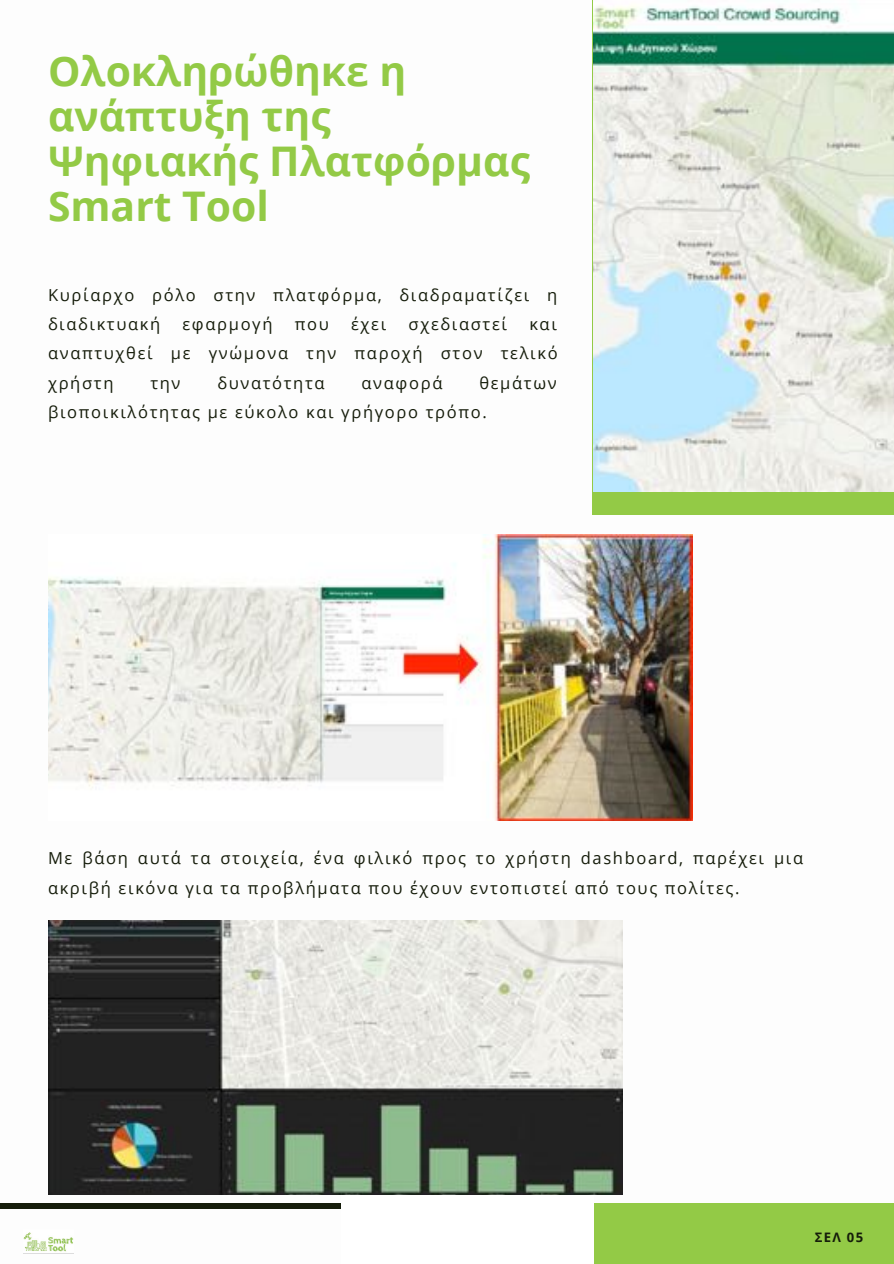
<style>
.page{position:relative;width:894px;height:1264px;background:#fff}
.page>*{position:absolute;margin:0;border:0;box-sizing:border-box;transform-origin:0 0}
.t1{font:700 40.8px/45px "Open Sans";color:#93ca46}
.t2{font:16.5px/29.2px "Open Sans";letter-spacing:.1em;color:#151c0a}
.t3{font:700 13.05px "Open Sans";color:#151c0a}
</style>
<div class="page">
<div style="left:0;top:1203px;width:593px;height:5px;background:#151c0a"></div>
<div style="left:592px;top:0;width:301px;height:1263px;background:#93ca46"></div>
<img style="left:593px;top:0;width:300px;height:491px">
<img style="left:23px;top:1232px;width:50px;height:20px">
<div style="left:582px;top:516px;width:311px;height:686px;background:#fdfdfd"></div>
<div style="left:341px;top:1194px;width:253px;height:69px;background:#fff"></div>
<img style="left:48px;top:534px;width:644px;height:286px">
<img style="left:48px;top:920px;width:574px;height:274px">
<h1 class="t1" style="left:48px;top:47px;width:483px">Ολοκληρώθηκε η ανάπτυξη της<br>Ψηφιακής Πλατφόρμας<br>Smart Tool</h1>
<p class="t2" style="left:48px;top:280px;width:510px">Κυρίαρχο ρόλο στην πλατφόρμα, διαδραματίζει η διαδικτυακή</p>
<p class="t2" style="left:182px;top:309px;width:92px">εφαρμογή</p>
<p class="t2" style="left:295px;top:309px;width:36px">που</p>
<p class="t2" style="left:351px;top:309px;width:37px">έχει</p>
<p class="t2" style="left:408px;top:309px;width:100px">σχεδιαστεί</p>
<p class="t2" style="left:48px;top:309px;width:511px;text-align:justify;text-indent:481px">και αναπτυχθεί με γνώμονα την παροχή στον τελικό χρήστη</p>
<p class="t2" style="left:48px;top:367px;width:510px;text-indent:431px">θεμάτων βιοποικιλότητας με εύκολο και γρήγορο τρόπο.</p>
<p class="t2" style="left:150px;top:367px;width:32px">την</p>
<p class="t2" style="left:217px;top:367px;width:109px">δυνατότητα</p>
<p class="t2" style="left:361px;top:367px;width:82px">αναφορά</p>
<p class="t2" style="left:48px;top:843px;width:756px">Με βάση αυτά τα στοιχεία, ένα φιλικό προς το χρήστη dashboard, παρέχει μια ακριβή εικόνα για τα προβλήματα που έχουν εντοπιστεί από τους πολίτες.</p>
<p class="t3" style="left:814px;top:1227px;width:50px">ΣΕΛ 05</p>
</div>
